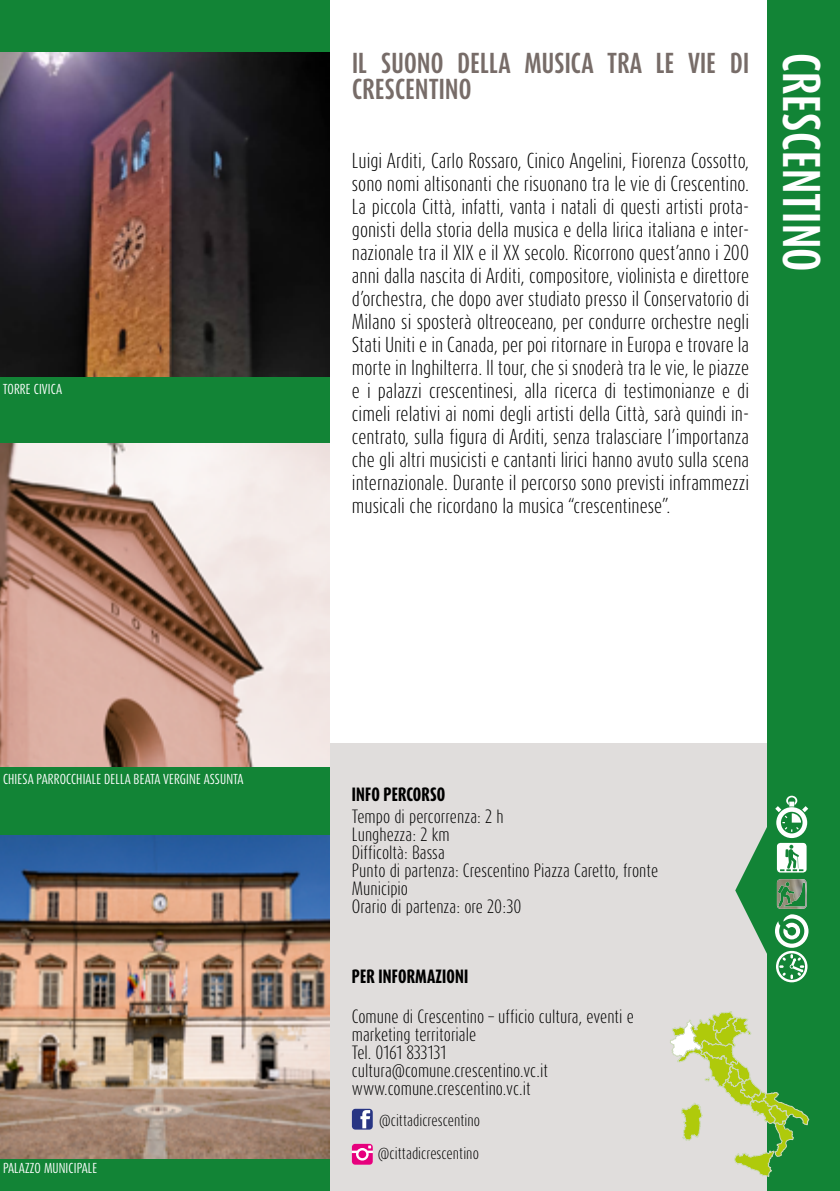
<style>
.page{position:relative;width:840px;height:1191px;background:#fff}
.page>*{position:absolute;margin:0;border:0;box-sizing:border-box;transform-origin:0 0}
.t1{font:700 44px "Dax Compact Pro";letter-spacing:.01em;color:#fff}
.t2{font:700 24px/26px "Dax Compact Pro";letter-spacing:.01em;color:#776c68}
.t3{font:300 18px/23px "Dax Compact Pro";color:#000;text-align:justify}
.t4{font:300 16px/18px "Dax Compact Pro";color:#000}
.t5{font:800 16px "Dax Compact Pro";letter-spacing:.01em;color:#000}
.t6{font:300 14px "Dax Compact Pro";color:#000}
.t7{font:12px "Dax Compact Pro";letter-spacing:.01em;color:#fff}
</style>
<div class="page">
<div style="left:0;top:744px;width:839px;height:447px;background:#e0dddc"></div>
<div style="left:767px;top:0;width:72px;height:1191px;background:#128436"></div>
<div style="left:0;top:0;width:329px;height:1191px;background:#128436"></div>
<svg style="left:775px;top:795px;width:32px;height:77px"></svg>
<svg style="left:775px;top:879px;width:33px;height:103px"></svg>
<svg style="left:735px;top:827px;width:32px;height:127px"></svg>
<img style="left:0;top:443px;width:329px;height:323px">
<img style="left:0;top:53px;width:329px;height:323px">
<img style="left:0;top:835px;width:329px;height:323px">
<svg style="left:670px;top:1011px;width:138px;height:166px"></svg>
<svg style="left:351px;top:1108px;width:21px;height:21px"></svg>
<svg style="left:351px;top:1143px;width:21px;height:21px"></svg>
<p class="t7" style="left:3px;top:381px;width:61px">TORRE CIVICA</p>
<p class="t7" style="left:3px;top:771px;width:242px">CHIESA PARROCCHIALE DELLA BEATA VERGINE ASSUNTA</p>
<p class="t7" style="left:3px;top:1160px;width:96px">PALAZZO MUNICIPALE</p>
<h2 class="t2" style="left:352px;top:50px;width:398px">IL SUONO DELLA MUSICA TRA LE VIE DI<br>CRESCENTINO</h2>
<p class="t3" style="left:351px;top:149px;width:398px">Luigi Arditi, Carlo Rossaro, Cinico Angelini, Fiorenza Cossotto, sono nomi altisonanti che risuonano tra le vie di Crescentino.<br>La piccola Città, infatti, vanta i natali di questi artisti prota&shy;gonisti della storia della musica e della lirica italiana e inter&shy;nazionale tra il XIX e il XX secolo. Ricorrono quest’anno i 200 anni dalla nascita di Arditi, compositore, violinista e direttore d’orchestra, che dopo aver studiato presso il Conservatorio di Milano si sposterà oltreoceano, per condurre orchestre negli Stati Uniti e in Canada, per poi ritornare in Europa e trovare la morte in Inghilterra. Il tour, che si snoderà tra le vie, le piazze e i palazzi crescentinesi, alla ricerca di testimonianze e di cimeli relativi ai nomi degli artisti della Città, sarà quindi in&shy;centrato, sulla figura di Arditi, senza tralasciare l’importanza che gli altri musicisti e cantanti lirici hanno avuto sulla scena internazionale. Durante il percorso sono previsti inframmezzi musicali che ricordano la musica “crescentinese”.</p>
<h1 class="t1" style="left:830px;top:53px;width:220px;rotate:90deg">CRESCENTINO</h1>
<p class="t5" style="left:352px;top:784px;width:95px">INFO PERCORSO</p>
<p class="t4" style="left:351px;top:808px;width:308px">Tempo di percorrenza: 2 h<br>Lunghezza: 2 km<br>Difficoltà: Bassa<br>Punto di partenza: Crescentino Piazza Caretto, fronte<br>Municipio<br>Orario di partenza: ore 20:30</p>
<p class="t5" style="left:352px;top:966px;width:118px">PER INFORMAZIONI</p>
<p class="t4" style="left:351px;top:1008px;width:283px">Comune di Crescentino – ufficio cultura, eventi e marketing territoriale<br>Tel. 0161 833131 cultura@comune.crescentino.vc.it www.comune.crescentino.vc.it</p>
<p class="t6" style="left:379px;top:1111px;width:102px">@cittadicrescentino</p>
<p class="t6" style="left:378px;top:1144px;width:102px">@cittadicrescentino</p>
</div>
